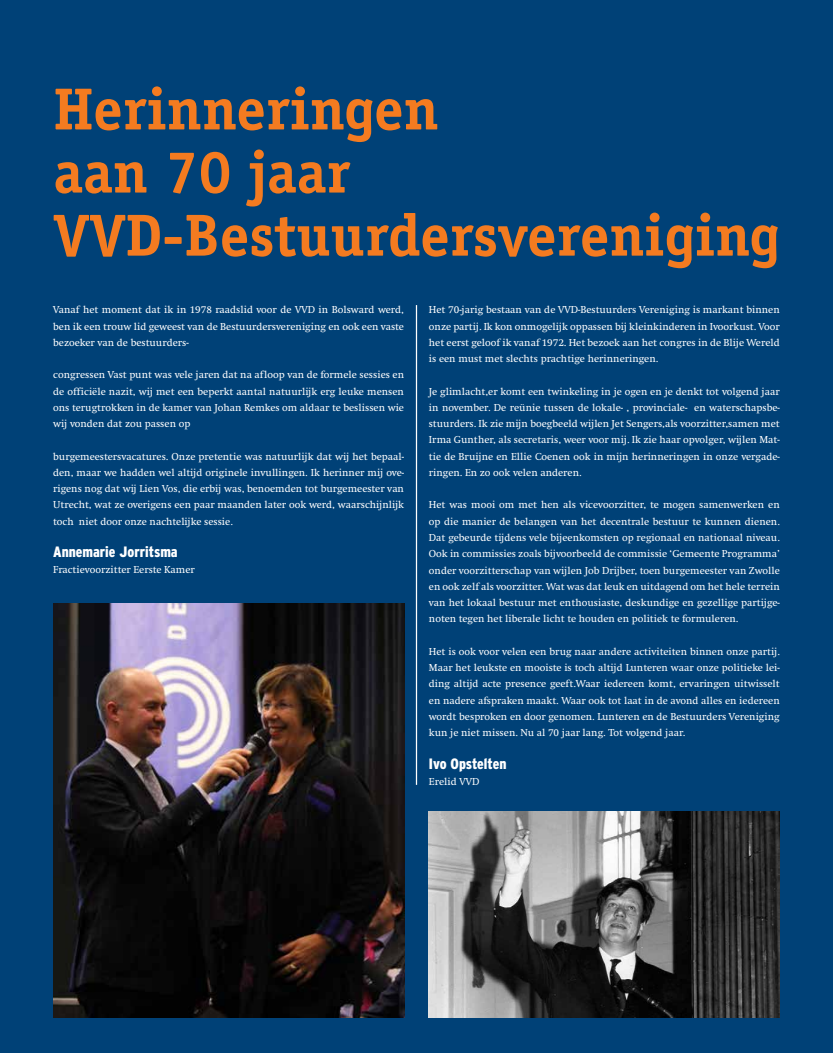
<style>
.page{position:relative;width:833px;height:1053px;background:#fff}
.page>*{position:absolute;margin:0;border:0;box-sizing:border-box;transform-origin:0 0}
.t1{font:700 59.38px/63px "Officina Serif LT";color:#f47b20}
.t2{font:900 condensed 15px "Interstate";color:#fff}
.t3{font:10.5px/16.2px "Swift EF";color:#fff;text-align:justify}
</style>
<div class="page">
<div style="left:0;top:0;width:833px;height:1052px;background:#004177"></div>
<hr style="left:416px;top:305px;width:1px;height:479px;background:#fff">
<img style="left:429px;top:811px;width:351px;height:206px">
<img style="left:53px;top:603px;width:351px;height:414px">
<h1 class="t1" style="left:53px;top:77px;width:728px">Herinneringen<br>aan 70 jaar<br>VVD-Bestuurdersvereniging</h1>
<p class="t3" style="left:53px;top:302px;width:352px">Vanaf het moment dat ik in 1978 raadslid voor de VVD in Bolsward werd, ben ik een trouw lid geweest van de Bestuurdersvereniging en ook een vaste bezoeker van de bestuurders-</p>
<p class="t3" style="left:53px;top:367px;width:352px">congressen Vast punt was vele jaren dat na afloop van de formele sessies en de officiële nazit, wij met een beperkt aantal natuurlijk erg leuke mensen ons terugtrokken in de kamer van Johan Remkes om aldaar te beslissen wie wij vonden dat zou passen op</p>
<p class="t3" style="left:53px;top:448px;width:352px">burgemeestersvacatures. Onze pretentie was natuurlijk dat wij het bepaal&shy;den, maar we hadden wel altijd originele invullingen. Ik herinner mij ove&shy;rigens nog dat wij Lien Vos, die erbij was, benoemden tot burgemeester van Utrecht, wat ze overigens een paar maanden later ook werd, waarschijnlijk toch niet door onze nachtelijke sessie.</p>
<h2 class="t2" style="left:53px;top:543px;width:126px">Annemarie Jorritsma</h2>
<p class="t3" style="left:53px;top:562px;width:143px">Fractievoorzitter Eerste Kamer</p>
<p class="t3" style="left:429px;top:302px;width:352px">Het 70-jarig bestaan van de VVD-Bestuurders Vereniging is markant binnen onze partij. Ik kon onmogelijk oppassen bij kleinkinderen in Ivoorkust. Voor het eerst geloof ik vanaf 1972. Het bezoek aan het congres in de Blije Wereld is een must met slechts prachtige herinneringen.</p>
<p class="t3" style="left:429px;top:383px;width:352px">Je glimlacht,er komt een twinkeling in je ogen en je denkt tot volgend jaar in november. De reünie tussen de lokale- , provinciale- en waterschapsbe&shy;stuurders. Ik zie mijn boegbeeld wijlen Jet Sengers,als voorzitter,samen met Irma Gunther, als secretaris, weer voor mij. Ik zie haar opvolger, wijlen Mat&shy;tie de Bruijne en Ellie Coenen ook in mijn herinneringen in onze vergade&shy;ringen. En zo ook velen anderen.</p>
<p class="t3" style="left:429px;top:497px;width:352px">Het was mooi om met hen als vicevoorzitter, te mogen samenwerken en op die manier de belangen van het decentrale bestuur te kunnen dienen.<br>Dat gebeurde tijdens vele bijeenkomsten op regionaal en nationaal niveau.<br>Ook in commissies zoals bijvoorbeeld de commissie ‘Gemeente Programma’ onder voorzitterschap van wijlen Job Drijber, toen burgemeester van Zwolle en ook zelf als voorzitter. Wat was dat leuk en uitdagend om het hele terrein van het lokaal bestuur met enthousiaste, deskundige en gezellige partijge&shy;noten tegen het liberale licht te houden en politiek te formuleren.</p>
<p class="t3" style="left:429px;top:643px;width:352px">Het is ook voor velen een brug naar andere activiteiten binnen onze partij.<br>Maar het leukste en mooiste is toch altijd Lunteren waar onze politieke lei&shy;ding altijd acte presence geeft.Waar iedereen komt, ervaringen uitwisselt en nadere afspraken maakt. Waar ook tot laat in de avond alles en iedereen wordt besproken en door genomen. Lunteren en de Bestuurders Vereniging kun je niet missen. Nu al 70 jaar lang. Tot volgend jaar.</p>
<h2 class="t2" style="left:429px;top:755px;width:79px">Ivo Opstelten</h2>
<p class="t3" style="left:429px;top:773px;width:52px">Erelid VVD</p>
</div>
